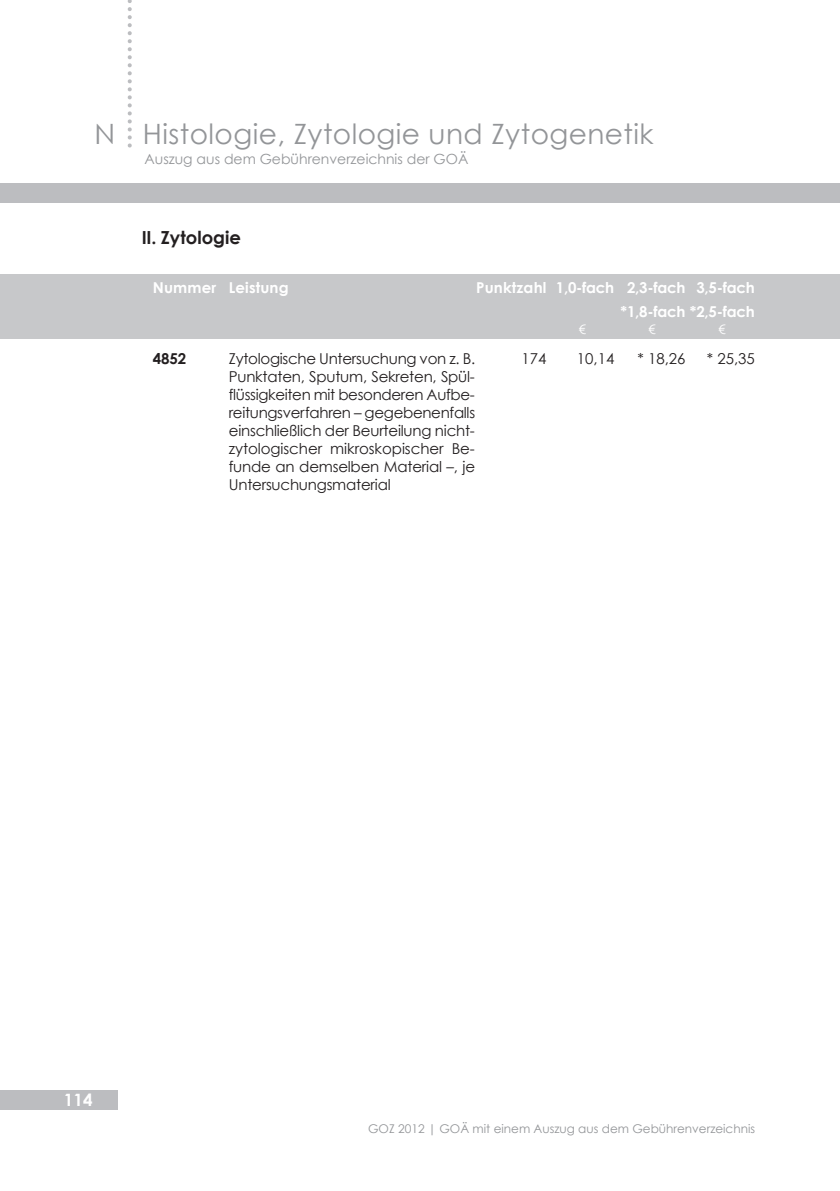
<style>
.page{position:relative;width:840px;height:1191px;background:#fff}
.page>*{position:absolute;margin:0;border:0;box-sizing:border-box;transform-origin:0 0}
.t1{font:28px "Century Gothic";letter-spacing:.015em;color:#939598}
.t2{font:700 18px "Century Gothic";color:#231f20}
.t3{font:700 17px "Century Gothic";color:#fff}
.t4{font:15px/18px "Century Gothic";letter-spacing:-.015em;color:#231f20;text-align:justify}
.t5{font:700 15px "Century Gothic";letter-spacing:.01em;color:#fff}
.t6{font:700 15px/24px "Century Gothic";letter-spacing:-.015em;color:#fff}
.t7{font:700 15px "Century Gothic";color:#231f20}
.t8{font:14px "Century Gothic";color:#939598}
.t9{font:13px "Century Gothic";color:#fff}
.t10{font:12px "Century Gothic";color:#939598}
</style>
<div class="page">
<div style="left:0;top:1089px;width:118px;height:20px;background:#bcbdc0"></div>
<svg style="left:128px;top:0;width:4px;height:147px"></svg>
<div style="left:0;top:183px;width:839px;height:20px;background:#bcbdc0"></div>
<div style="left:0;top:275px;width:839px;height:64px;background:#c7c8ca"></div>
<h1 class="t1" style="left:94px;top:116px;width:560px">N Histologie, Zytologie und Zytogenetik</h1>
<p class="t8" style="left:144px;top:150px;width:325px">Auszug aus dem Gebührenverzeichnis der GOÄ</p>
<p class="t2" style="left:142px;top:226px;width:100px">II. Zytologie</p>
<p class="t5" style="left:153px;top:278px;width:137px">Nummer Leistung</p>
<p class="t5" style="left:476px;top:278px;width:139px">Punktzahl 1,0-fach</p>
<p class="t9" style="left:578px;top:321px;width:9px">€</p>
<p class="t6" style="left:620px;top:275px;width:136px;text-indent:6px">2,3-fach<br>*1,8-fach *2,5-fach</p>
<p class="t9" style="left:648px;top:321px;width:9px">€</p>
<p class="t5" style="left:696px;top:278px;width:60px">3,5-fach</p>
<p class="t9" style="left:718px;top:321px;width:9px">€</p>
<p class="t7" style="left:153px;top:349px;width:35px">4852</p>
<p class="t4" style="left:229px;top:349px;width:248px">Zytologische Untersuchung von z. B.<br>Punktaten, Sputum, Sekreten, Spül&shy;flüssigkeiten mit besonderen Aufbe&shy;reitungsverfahren – gegebenenfalls einschließlich der Beurteilung nicht&shy;zytologischer mikroskopischer Be&shy;funde an demselben Material –, je Untersuchungsmaterial</p>
<p class="t4" style="left:521px;top:349px;width:26px">174</p>
<p class="t4" style="left:576px;top:349px;width:39px">10,14</p>
<p class="t4" style="left:637px;top:349px;width:49px">* 18,26</p>
<p class="t4" style="left:706px;top:349px;width:49px">* 25,35</p>
<p class="t3" style="left:64px;top:1088px;width:30px">114</p>
<p class="t10" style="left:368px;top:1121px;width:388px">GOZ 2012 | GOÄ mit einem Auszug aus dem Gebührenverzeichnis</p>
</div>
